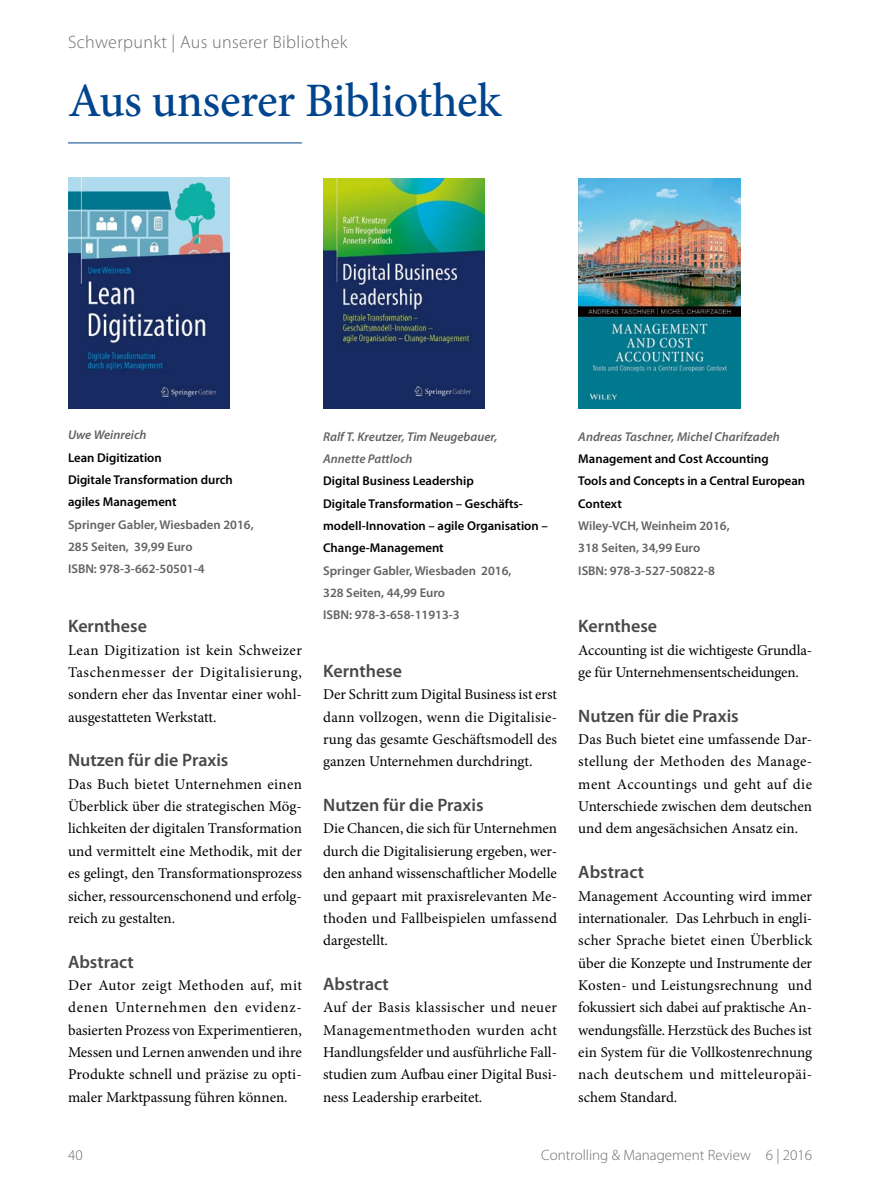
<style>
.page{position:relative;width:893px;height:1187px;background:#fff}
.page>*{position:absolute;margin:0;border:0;box-sizing:border-box;transform-origin:0 0}
.t1{font:500 48px "Minion Pro";letter-spacing:-.015em;color:#00458e}
.t2{font:600 18px "Myriad Pro";color:#484847}
.t3{font:300 18px "Myriad Pro";letter-spacing:.02em;color:#6e6e6e}
.t4{font:15px/22.4px "Minion Pro";color:#000;text-align:justify}
.t5{font:300 15px "Myriad Pro";color:#6e6e6e}
.t6{font:600 12.75px/22.4px "Myriad Pro";color:#000}
.t7{font:600 12.75px/22.4px "Myriad Pro";color:#626261}
.t8{font:italic 600 12.75px/22.4px "Myriad Pro";color:#626261}
</style>
<div class="page">
<hr style="left:68px;top:142px;width:234px;height:1px;background:#00458e">
<img style="left:578px;top:179px;width:163px;height:229px">
<img style="left:323px;top:179px;width:162px;height:229px">
<img style="left:68px;top:178px;width:162px;height:230px">
<p class="t3" style="left:68px;top:32px;width:281px">Schwerpunkt | Aus unserer Bibliothek</p>
<h1 class="t1" style="left:68px;top:68px;width:434px">Aus unserer Bibliothek</h1>
<p class="t8" style="left:68px;top:423px;width:80px">Uwe Weinreich</p>
<p class="t6" style="left:68px;top:446px;width:166px">Lean Digitization<br>Digitale Transformation durch agiles Management</p>
<p class="t7" style="left:68px;top:513px;width:187px">Springer Gabler, Wiesbaden 2016,<br>285 Seiten, 39,99 Euro<br>ISBN: 978-3-662-50501-4</p>
<p class="t2" style="left:68px;top:614px;width:80px">Kernthese</p>
<p class="t4" style="left:68px;top:638px;width:235px">Lean Digitization ist kein Schweizer Taschenmesser der Digitalisierung, sondern eher das Inventar einer wohl&shy;ausgestatteten Werkstatt.</p>
<p class="t2" style="left:68px;top:748px;width:162px">Nutzen für die Praxis</p>
<p class="t4" style="left:68px;top:772px;width:235px">Das Buch bietet Unternehmen einen Überblick über die strategischen Mög&shy;lichkeiten der digitalen Transformation und vermittelt eine Methodik, mit der es gelingt, den Transformationsprozess sicher, ressourcenschonend und erfolg&shy;reich zu gestalten.</p>
<p class="t2" style="left:68px;top:950px;width:67px">Abstract</p>
<p class="t4" style="left:68px;top:974px;width:235px">Der Autor zeigt Methoden auf, mit denen Unternehmen den evidenz&shy;basierten Prozess von Experimentieren, Messen und Lernen anwenden und ihre Produkte schnell und präzise zu opti&shy;maler Marktpassung führen können.</p>
<p class="t8" style="left:323px;top:424px;width:176px">Ralf T. Kreutzer, Tim Neugebauer,<br>Annette Pattloch</p>
<p class="t6" style="left:323px;top:469px;width:226px">Digital Business Leadership<br>Digitale Transformation – Geschäfts&shy;modell-Innovation – agile Organisation –<br>Change-Management</p>
<p class="t7" style="left:323px;top:559px;width:190px">Springer Gabler, Wiesbaden 2016,<br>328 Seiten, 44,99 Euro<br>ISBN: 978-3-658-11913-3</p>
<p class="t2" style="left:323px;top:659px;width:80px">Kernthese</p>
<p class="t4" style="left:323px;top:683px;width:235px">Der Schritt zum Digital Business ist erst dann vollzogen, wenn die Digitalisie&shy;rung das gesamte Geschäftsmodell des ganzen Unternehmen durchdringt.</p>
<p class="t2" style="left:323px;top:793px;width:162px">Nutzen für die Praxis</p>
<p class="t4" style="left:323px;top:817px;width:235px">Die Chancen, die sich für Unternehmen durch die Digitalisierung ergeben, wer&shy;den anhand wissenschaftlicher Modelle und gepaart mit praxisrelevanten Me&shy;thoden und Fallbeispielen umfassend dargestellt.</p>
<p class="t2" style="left:323px;top:972px;width:67px">Abstract</p>
<p class="t4" style="left:323px;top:996px;width:235px">Auf der Basis klassischer und neuer Managementmethoden wurden acht Handlungsfelder und ausführliche Fall&shy;studien zum Aufbau einer Digital Busi&shy;ness Leadership erarbeitet.</p>
<p class="t8" style="left:578px;top:424px;width:203px">Andreas Taschner, Michel Charifzadeh</p>
<p class="t6" style="left:578px;top:447px;width:228px">Management and Cost Accounting<br>Tools and Concepts in a Central European<br>Context</p>
<p class="t7" style="left:578px;top:514px;width:153px">Wiley-VCH, Weinheim 2016,<br>318 Seiten, 34,99 Euro<br>ISBN: 978-3-527-50822-8</p>
<p class="t2" style="left:578px;top:614px;width:80px">Kernthese</p>
<p class="t4" style="left:578px;top:638px;width:235px">Accounting ist die wichtigeste Grundla&shy;ge für Unternehmensentscheidungen.</p>
<p class="t2" style="left:578px;top:704px;width:162px">Nutzen für die Praxis</p>
<p class="t4" style="left:578px;top:728px;width:235px">Das Buch bietet eine umfassende Dar&shy;stellung der Methoden des Manage&shy;ment Accountings und geht auf die Unterschiede zwischen dem deutschen und dem angesächsichen Ansatz ein.</p>
<p class="t2" style="left:578px;top:860px;width:67px">Abstract</p>
<p class="t4" style="left:578px;top:884px;width:235px">Management Accounting wird immer internationaler. Das Lehrbuch in engli&shy;scher Sprache bietet einen Überblick über die Konzepte und Instrumente der Kosten- und Leistungsrechnung und fokussiert sich dabei auf praktische An&shy;wendungsfälle. Herzstück des Buches ist ein System für die Vollkostenrechnung nach deutschem und mitteleuropäi&shy;schem Standard.</p>
<p class="t5" style="left:68px;top:1146px;width:16px">40</p>
<p class="t5" style="left:541px;top:1146px;width:272px">Controlling &amp; Management Review 6 | 2016</p>
</div>
